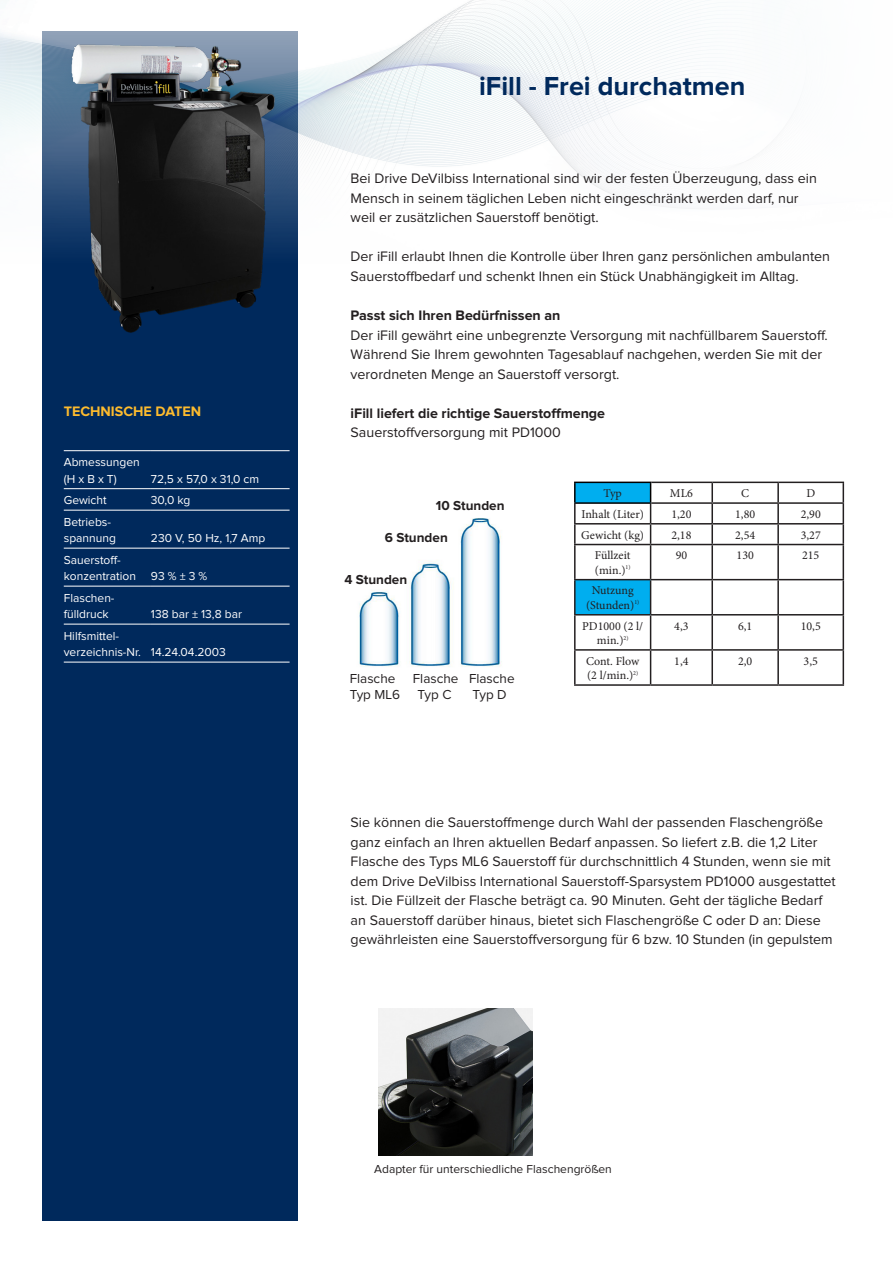
<style>
.page{position:relative;width:893px;height:1263px;background:#fff}
.page>*{position:absolute;margin:0;border:0;box-sizing:border-box;transform-origin:0 0}
.t1{font:700 27px "Proxima Nova";color:#00295c}
.t2{font:14.25px "Proxima Nova";color:#231f20}
.t3{font:700 14.25px "Proxima Nova";color:#231f20}
.t4{font:700 14.25px "Proxima Nova";color:#fdbb2e}
.t5{font:13.5px "Proxima Nova";color:#231f20}
.t6{font:700 13.5px "Proxima Nova";color:#231f20}
.t7{font:12px "Proxima Nova";color:#fff}
.t8{font:12px/14.4px "Minion Pro";color:#231f20}
.t9{font:12px "Proxima Nova";color:#231f20}
</style>
<div class="page">
<div style="left:43px;top:31px;width:255px;height:1189px;background:#00295c"></div>
<hr style="left:64px;top:450px;width:87px;height:1px;background:#fff">
<hr style="left:151px;top:450px;width:139px;height:1px;background:#fff">
<hr style="left:64px;top:488px;width:87px;height:1px;background:#fff">
<hr style="left:151px;top:488px;width:139px;height:1px;background:#fff">
<hr style="left:64px;top:510px;width:87px;height:1px;background:#fff">
<hr style="left:151px;top:510px;width:139px;height:1px;background:#fff">
<hr style="left:64px;top:548px;width:87px;height:1px;background:#fff">
<hr style="left:151px;top:548px;width:139px;height:1px;background:#fff">
<hr style="left:64px;top:586px;width:87px;height:1px;background:#fff">
<hr style="left:151px;top:586px;width:139px;height:1px;background:#fff">
<hr style="left:64px;top:624px;width:87px;height:1px;background:#fff">
<hr style="left:151px;top:624px;width:139px;height:1px;background:#fff">
<hr style="left:64px;top:662px;width:87px;height:1px;background:#fff">
<hr style="left:151px;top:662px;width:139px;height:1px;background:#fff">
<img style="left:0;top:31px;width:298px;height:232px">
<img style="left:53px;top:31px;width:234px;height:302px">
<img style="left:378px;top:1009px;width:155px;height:146px">
<img style="left:359px;top:518px;width:142px;height:149px">
<hr style="left:651px;top:482px;width:61px;height:1px;background:#231f20">
<hr style="left:712px;top:482px;width:66px;height:1px;background:#231f20">
<hr style="left:778px;top:482px;width:66px;height:1px;background:#231f20">
<hr style="left:651px;top:502px;width:61px;height:2px;background:#231f20">
<hr style="left:712px;top:502px;width:66px;height:2px;background:#231f20">
<svg style="left:711px;top:483px;width:2px;height:40px"></svg>
<hr style="left:778px;top:502px;width:66px;height:2px;background:#231f20">
<svg style="left:777px;top:483px;width:2px;height:40px"></svg>
<hr style="left:651px;top:523px;width:61px;height:1px;background:#231f20">
<hr style="left:712px;top:523px;width:66px;height:1px;background:#231f20">
<hr style="left:711px;top:524px;width:2px;height:20px;background:#231f20">
<hr style="left:778px;top:523px;width:66px;height:1px;background:#231f20">
<hr style="left:777px;top:524px;width:2px;height:20px;background:#231f20">
<svg style="left:843px;top:483px;width:1px;height:61px"></svg>
<hr style="left:651px;top:544px;width:61px;height:1px;background:#231f20">
<hr style="left:712px;top:544px;width:66px;height:1px;background:#231f20">
<hr style="left:711px;top:545px;width:2px;height:34px;background:#231f20">
<hr style="left:778px;top:544px;width:66px;height:1px;background:#231f20">
<hr style="left:777px;top:545px;width:2px;height:34px;background:#231f20">
<hr style="left:843px;top:545px;width:1px;height:34px;background:#231f20">
<hr style="left:651px;top:579px;width:61px;height:1px;background:#231f20">
<hr style="left:712px;top:579px;width:66px;height:1px;background:#231f20">
<hr style="left:711px;top:580px;width:2px;height:34px;background:#231f20">
<hr style="left:778px;top:579px;width:66px;height:1px;background:#231f20">
<hr style="left:777px;top:580px;width:2px;height:34px;background:#231f20">
<hr style="left:843px;top:580px;width:1px;height:34px;background:#231f20">
<hr style="left:574px;top:615px;width:2px;height:34px;background:#231f20">
<hr style="left:651px;top:614px;width:61px;height:1px;background:#231f20">
<hr style="left:650px;top:615px;width:1px;height:34px;background:#231f20">
<hr style="left:712px;top:614px;width:66px;height:1px;background:#231f20">
<hr style="left:711px;top:615px;width:2px;height:34px;background:#231f20">
<hr style="left:778px;top:614px;width:66px;height:1px;background:#231f20">
<hr style="left:777px;top:615px;width:2px;height:34px;background:#231f20">
<hr style="left:843px;top:615px;width:1px;height:34px;background:#231f20">
<hr style="left:574px;top:649px;width:77px;height:2px;background:#231f20">
<hr style="left:574px;top:651px;width:2px;height:33px;background:#231f20">
<hr style="left:651px;top:649px;width:61px;height:2px;background:#231f20">
<hr style="left:650px;top:651px;width:1px;height:33px;background:#231f20">
<hr style="left:712px;top:649px;width:66px;height:2px;background:#231f20">
<hr style="left:711px;top:651px;width:2px;height:33px;background:#231f20">
<hr style="left:778px;top:649px;width:66px;height:2px;background:#231f20">
<hr style="left:777px;top:651px;width:2px;height:33px;background:#231f20">
<hr style="left:843px;top:651px;width:1px;height:33px;background:#231f20">
<hr style="left:574px;top:684px;width:77px;height:2px;background:#231f20">
<hr style="left:651px;top:684px;width:61px;height:2px;background:#231f20">
<hr style="left:712px;top:684px;width:66px;height:2px;background:#231f20">
<hr style="left:778px;top:684px;width:66px;height:2px;background:#231f20">
<svg style="left:574px;top:482px;width:77px;height:133px"></svg>
<hr style="left:574px;top:502px;width:77px;height:2px;background:#000">
<p class="t4" style="left:64px;top:405px;width:139px">TECHNISCHE DATEN</p>
<p class="t7" style="left:64px;top:457px;width:77px">Abmessungen</p>
<p class="t7" style="left:64px;top:473px;width:55px">(H x B x T)</p>
<p class="t7" style="left:151px;top:473px;width:110px">72,5 x 57,0 x 31,0 cm</p>
<p class="t7" style="left:64px;top:495px;width:44px">Gewicht</p>
<p class="t7" style="left:151px;top:495px;width:41px">30,0 kg</p>
<p class="t7" style="left:64px;top:516px;width:49px">Betriebs-</p>
<p class="t7" style="left:64px;top:533px;width:54px">spannung</p>
<p class="t7" style="left:151px;top:533px;width:116px">230 V, 50 Hz, 1,7 Amp</p>
<p class="t7" style="left:64px;top:554px;width:59px">Sauerstoff-</p>
<p class="t7" style="left:64px;top:571px;width:74px">konzentration</p>
<p class="t7" style="left:151px;top:571px;width:58px">93 % ± 3 %</p>
<p class="t7" style="left:64px;top:592px;width:52px">Flaschen-</p>
<p class="t7" style="left:64px;top:609px;width:47px">fülldruck</p>
<p class="t7" style="left:151px;top:609px;width:93px">138 bar ± 13,8 bar</p>
<p class="t7" style="left:64px;top:630px;width:57px">Hilfsmittel-</p>
<p class="t7" style="left:64px;top:647px;width:79px">verzeichnis-Nr.</p>
<p class="t7" style="left:151px;top:647px;width:76px">14.24.04.2003</p>
<p class="t1" style="left:479px;top:74px;width:268px">iFill - Frei durchatmen</p>
<p class="t2" style="left:351px;top:172px;width:468px">Bei Drive DeVilbiss International sind wir der festen Überzeugung, dass ein</p>
<p class="t2" style="left:351px;top:192px;width:449px">Mensch in seinem täglichen Leben nicht eingeschränkt werden darf, nur</p>
<p class="t2" style="left:351px;top:211px;width:250px">weil er zusätzlichen Sauerstoff benötigt.</p>
<p class="t2" style="left:351px;top:250px;width:481px">Der iFill erlaubt Ihnen die Kontrolle über Ihren ganz persönlichen ambulanten</p>
<p class="t2" style="left:351px;top:270px;width:450px">Sauerstoffbedarf und schenkt Ihnen ein Stück Unabhängigkeit im Alltag.</p>
<p class="t3" style="left:351px;top:309px;width:211px">Passt sich Ihren Bedürfnissen an</p>
<p class="t2" style="left:351px;top:328px;width:479px">Der iFill gewährt eine unbegrenzte Versorgung mit nachfüllbarem Sauerstoff.</p>
<p class="t2" style="left:351px;top:348px;width:473px">Während Sie Ihrem gewohnten Tagesablauf nachgehen, werden Sie mit der</p>
<p class="t2" style="left:351px;top:367px;width:270px">verordneten Menge an Sauerstoff versorgt.</p>
<p class="t3" style="left:351px;top:406px;width:256px">iFill liefert die richtige Sauerstoffmenge</p>
<p class="t2" style="left:351px;top:426px;width:212px">Sauerstoffversorgung mit PD1000</p>
<p class="t6" style="left:436px;top:500px;width:70px">10 Stunden</p>
<p class="t6" style="left:385px;top:531px;width:64px">6 Stunden</p>
<p class="t6" style="left:344px;top:573px;width:64px">4 Stunden</p>
<p class="t5" style="left:350px;top:672px;width:47px">Flasche</p>
<p class="t5" style="left:413px;top:672px;width:103px">Flasche Flasche</p>
<p class="t5" style="left:350px;top:688px;width:52px">Typ ML6</p>
<p class="t5" style="left:418px;top:688px;width:35px">Typ C</p>
<p class="t5" style="left:472px;top:688px;width:36px">Typ D</p>
<p class="t8" style="left:603px;top:486px;width:20px">Typ</p>
<p class="t8" style="left:670px;top:486px;width:24px">ML6</p>
<p class="t8" style="left:741px;top:486px;width:9px">C</p>
<p class="t8" style="left:806px;top:486px;width:10px">D</p>
<p class="t8" style="left:581px;top:507px;width:64px">Inhalt (Liter)</p>
<p class="t8" style="left:671px;top:507px;width:22px">1,20</p>
<p class="t8" style="left:735px;top:507px;width:22px">1,80</p>
<p class="t8" style="left:801px;top:507px;width:22px">2,90</p>
<p class="t8" style="left:581px;top:527px;width:64px">Gewicht (kg)</p>
<p class="t8" style="left:671px;top:527px;width:22px">2,18</p>
<p class="t8" style="left:735px;top:527px;width:22px">2,54</p>
<p class="t8" style="left:801px;top:527px;width:22px">3,27</p>
<p class="t8" style="left:595px;top:548px;width:37px">Füllzeit (min.)<sup>1)</sup></p>
<p class="t8" style="left:676px;top:548px;width:13px">90</p>
<p class="t8" style="left:737px;top:548px;width:19px">130</p>
<p class="t8" style="left:802px;top:548px;width:19px">215</p>
<p class="t8" style="left:586px;top:583px;width:55px;text-align:center">Nutzung (Stunden)<sup>1)</sup></p>
<p class="t8" style="left:582px;top:618px;width:62px;text-align:center">PD1000 (2 l/ min.)<sup>2)</sup></p>
<p class="t8" style="left:674px;top:618px;width:16px">4,3</p>
<p class="t8" style="left:738px;top:618px;width:16px">6,1</p>
<p class="t8" style="left:801px;top:618px;width:22px">10,5</p>
<p class="t8" style="left:586px;top:654px;width:55px">Cont. Flow (2 l/min.)<sup>2)</sup></p>
<p class="t8" style="left:674px;top:654px;width:16px">1,4</p>
<p class="t8" style="left:738px;top:654px;width:16px">2,0</p>
<p class="t8" style="left:804px;top:654px;width:16px">3,5</p>
<p class="t2" style="left:351px;top:816px;width:474px">Sie können die Sauerstoffmenge durch Wahl der passenden Flaschengröße</p>
<p class="t2" style="left:351px;top:835px;width:468px">ganz einfach an Ihren aktuellen Bedarf anpassen. So liefert z.B. die 1,2 Liter</p>
<p class="t2" style="left:351px;top:855px;width:482px">Flasche des Typs ML6 Sauerstoff für durchschnittlich 4 Stunden, wenn sie mit</p>
<p class="t2" style="left:351px;top:874px;width:487px">dem Drive DeVilbiss International Sauerstoff-Sparsystem PD1000 ausgestattet</p>
<p class="t2" style="left:351px;top:894px;width:473px">ist. Die Füllzeit der Flasche beträgt ca. 90 Minuten. Geht der tägliche Bedarf</p>
<p class="t2" style="left:351px;top:913px;width:472px">an Sauerstoff darüber hinaus, bietet sich Flaschengröße C oder D an: Diese</p>
<p class="t2" style="left:351px;top:933px;width:484px">gewährleisten eine Sauerstoffversorgung für 6 bzw. 10 Stunden (in gepulstem</p>
<p class="t9" style="left:374px;top:1163px;width:239px">Adapter für unterschiedliche Flaschengrößen</p>
</div>
